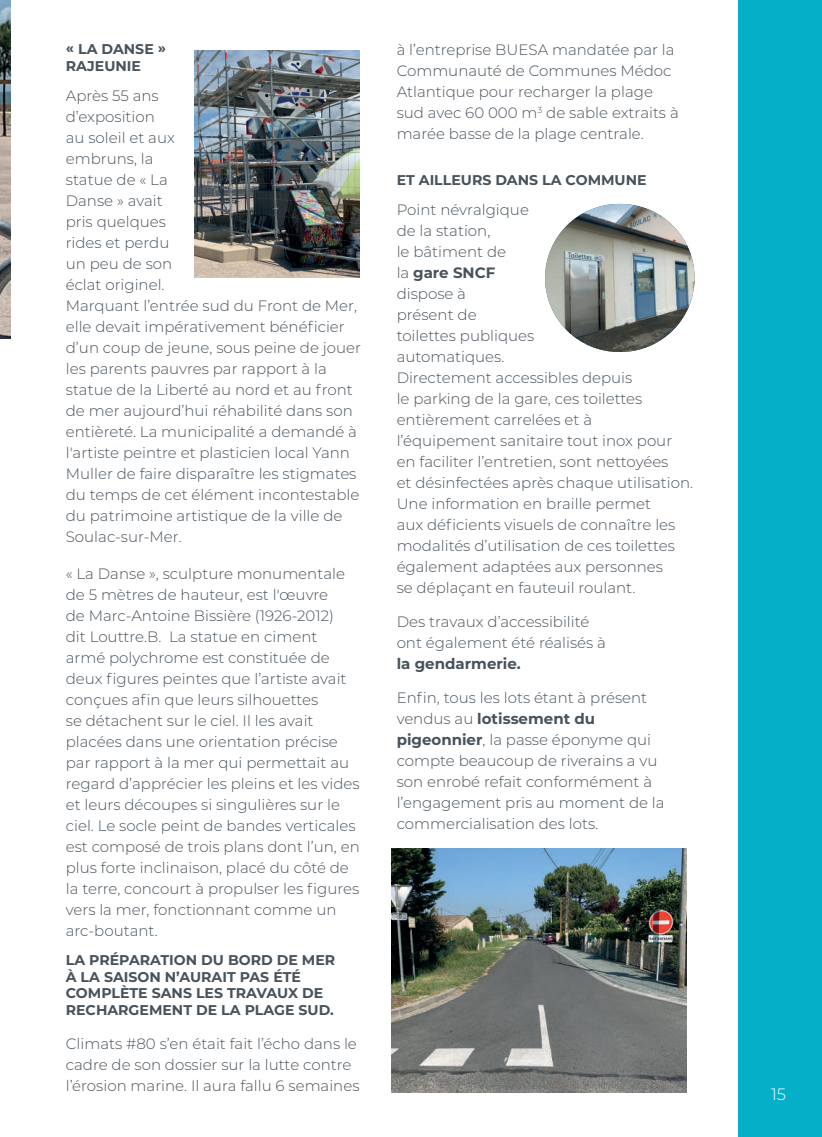
<style>
.page{position:relative;width:822px;height:1137px;background:#fff}
.page>*{position:absolute;margin:0;border:0;box-sizing:border-box;transform-origin:0 0}
.t1{font:300 16.35px "Montserrat";color:#fff}
.t2{font:300 15px/21px "Montserrat";color:#47525b}
.t3{font:700 15px "Montserrat";color:#47525b}
.t4{font:700 14.1px/16.5px "Montserrat";color:#47525b}
.s1{font-weight:700}
</style>
<div class="page">
<div style="left:738px;top:0;width:83px;height:1136px;background:#06afc8"></div>
<img style="left:0;top:0;width:10px;height:338px">
<img style="left:195px;top:51px;width:165px;height:227px">
<img style="left:391px;top:848px;width:295px;height:244px">
<img style="left:545px;top:204px;width:149px;height:148px;border-radius:74px">
<p class="t4" style="left:66px;top:40px;width:102px">« LA DANSE »<br>RAJEUNIE</p>
<p class="t2" style="left:66px;top:84px;width:297px">Après 55 ans<br>d’exposition<br>au soleil et aux<br>embruns, la<br>statue de « La<br>Danse » avait<br>pris quelques<br>rides et perdu<br>un peu de son<br>éclat originel.<br>Marquant l’entrée sud du Front de Mer, elle devait impérativement bénéficier d’un coup de jeune, sous peine de jouer les parents pauvres par rapport à la statue de la Liberté au nord et au front de mer aujourd’hui réhabilité dans son entièreté. La municipalité a demandé à l'artiste peintre et plasticien local Yann<br>Muller de faire disparaître les stigmates du temps de cet élément incontestable du patrimoine artistique de la ville de<br>Soulac-sur-Mer.</p>
<p class="t2" style="left:66px;top:562px;width:295px">« La Danse », sculpture monumentale de 5 mètres de hauteur, est l'œuvre<br>de Marc-Antoine Bissière (1926-2012)<br>dit Louttre.B. La statue en ciment armé polychrome est constituée de deux figures peintes que l’artiste avait conçues afin que leurs silhouettes<br>se détachent sur le ciel. Il les avait placées dans une orientation précise par rapport à la mer qui permettait au regard d’apprécier les pleins et les vides et leurs découpes si singulières sur le ciel. Le socle peint de bandes verticales est composé de trois plans dont l’un, en plus forte inclinaison, placé du côté de la terre, concourt à propulser les figures vers la mer, fonctionnant comme un arc-boutant.</p>
<p class="t4" style="left:66px;top:951px;width:271px">LA PRÉPARATION DU BORD DE MER<br>À LA SAISON N’AURAIT PAS ÉTÉ<br>COMPLÈTE SANS LES TRAVAUX DE<br>RECHARGEMENT DE LA PLAGE SUD.</p>
<p class="t2" style="left:66px;top:1031px;width:295px">Climats #80 s’en était fait l’écho dans le cadre de son dossier sur la lutte contre l’érosion marine. Il aura fallu 6 semaines</p>
<p class="t2" style="left:396px;top:39px;width:283px">à l’entreprise BUESA mandatée par la Communauté de Communes Médoc Atlantique pour recharger la plage sud avec 60 000 m<sup>3</sup> de sable extraits à marée basse de la plage centrale.</p>
<p class="t4" style="left:396px;top:171px;width:251px">ET AILLEURS DANS LA COMMUNE</p>
<p class="t2" style="left:396px;top:198px;width:298px">Point névralgique<br>de la station,<br>le bâtiment de<br>la <span class="s1">gare SNCF<br></span>dispose à<br>présent de<br>toilettes publiques<br>automatiques.<br>Directement accessibles depuis<br>le parking de la gare, ces toilettes entièrement carrelées et à l’équipement sanitaire tout inox pour en faciliter l’entretien, sont nettoyées<br>et désinfectées après chaque utilisation.<br>Une information en braille permet<br>aux déficients visuels de connaître les modalités d’utilisation de ces toilettes également adaptées aux personnes<br>se déplaçant en fauteuil roulant.</p>
<p class="t2" style="left:396px;top:610px;width:211px">Des travaux d’accessibilité ont également été réalisés à</p>
<p class="t3" style="left:396px;top:652px;width:126px">la gendarmerie.</p>
<p class="t2" style="left:396px;top:686px;width:269px">Enfin, tous les lots étant à présent vendus au <span class="s1">lotissement du pigeonnier</span>, la passe éponyme qui compte beaucoup de riverains a vu son enrobé refait conformément à l’engagement pris au moment de la commercialisation des lots.</p>
<p class="t1" style="left:771px;top:1082px;width:16px">15</p>
</div>
